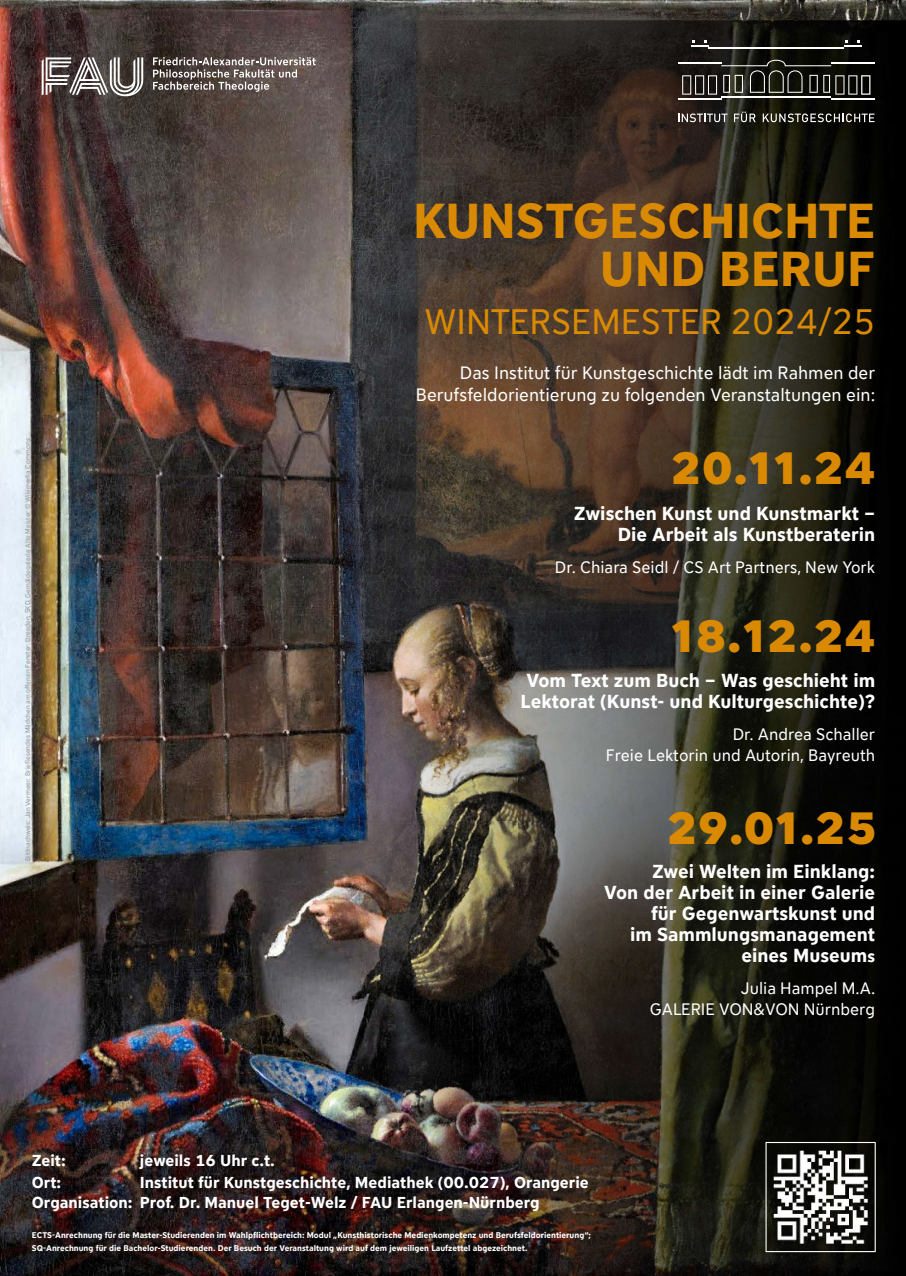
<style>
.page{position:relative;width:906px;height:1276px;background:#fff}
.page>*{position:absolute;margin:0;border:0;box-sizing:border-box;transform-origin:0 0}
.t1{font:700 48.75px/48.8px "FAU Sans Office";color:#d98a02;text-align:right}
.t2{font:900 44.85px "FAU Sans";letter-spacing:.02em;color:#d98a02}
.t3{font:35.25px "FAU Sans Office";color:#d98a02}
.t4{font:700 18.75px/21px "FAU Sans Office";color:#fff;text-align:right}
.t5{font:17.85px/22.5px "FAU Sans Office";color:#fff;text-align:right}
.t6{font:16.5px/21px "FAU Sans Office";color:#fff;text-align:right}
.t7{font:700 15.75px/20.2px "FAU Sans Office";color:#fff}
.t8{font:700 8.25px/13.5px "FAU Sans Office";color:#fff}
.t9{font:6.75px "FAU Sans Office";color:#939597}
.s1{font-size:16.5px}
</style>
<div class="page">
<img style="left:0;top:0;width:372px;height:1249px">
<img style="left:372px;top:0;width:534px;height:21px">
<img style="left:0;top:1249px;width:364px;height:27px">
<img style="left:364px;top:21px;width:542px;height:1255px">
<svg style="left:42px;top:57px;width:101px;height:39px"></svg>
<svg style="left:153px;top:57px;width:163px;height:35px;background:#776d6a"></svg>
<hr style="left:708px;top:48px;width:136px;height:1px;background:#fff">
<hr style="left:678px;top:63px;width:43px;height:1px;background:#fff">
<hr style="left:831px;top:63px;width:43px;height:1px;background:#fff">
<hr style="left:721px;top:96px;width:110px;height:1px;background:#fff">
<hr style="left:678px;top:99px;width:43px;height:1px;background:#fff">
<hr style="left:831px;top:99px;width:43px;height:1px;background:#fff">
<svg style="left:691px;top:40px;width:17px;height:6px"></svg>
<svg style="left:844px;top:40px;width:17px;height:6px"></svg>
<svg style="left:678px;top:113px;width:49px;height:9px"></svg>
<svg style="left:734px;top:112px;width:21px;height:10px"></svg>
<svg style="left:763px;top:113px;width:111px;height:9px"></svg>
<svg style="left:682px;top:60px;width:188px;height:35px;background:#35342f"></svg>
<img style="left:765px;top:1142px;width:111px;height:110px">
<h1 class="t1" style="left:413px;top:193px;width:463px">KUNSTGESCHICHTE<br>UND BERUF</h1>
<h3 class="t3" style="left:424px;top:296px;width:452px">WINTERSEMESTER 2024/25</h3>
<p class="t9" style="left:23px;top:861px;width:424px;rotate:-90deg">Bildnachweis: Jan Vermeer: Brieflesendes Mädchen am offenen Fenster. Dresden, SKD, Gemäldegalerie Alte Meister © Wikimedia Commons</p>
<h3 class="t5" style="left:416px;top:360px;width:461px">Das Institut für Kunstgeschichte lädt im Rahmen der<br>Berufsfeldorientierung zu folgenden Veranstaltungen ein:</h3>
<h2 class="t2" style="left:671px;top:436px;width:206px">20.11.24</h2>
<h3 class="t4" style="left:574px;top:501px;width:303px">Zwischen Kunst und Kunstmarkt –<br>Die Arbeit als Kunstberaterin</h3>
<h3 class="t6" style="left:555px;top:555px;width:322px">Dr. Chiara Seidl / CS Art Partners, New York</h3>
<h2 class="t2" style="left:671px;top:604px;width:206px">18.12.24</h2>
<h3 class="t4" style="left:520px;top:668px;width:356px;text-align:center">Vom Text zum Buch – Was geschieht im<br>Lektorat (Kunst- und Kulturgeschichte)?</h3>
<h3 class="t6" style="left:606px;top:722px;width:271px">Dr. Andrea Schaller<br>Freie Lektorin und Autorin, Bayreuth</h3>
<h2 class="t2" style="left:667px;top:796px;width:211px">29.01.25</h2>
<h3 class="t4" style="left:604px;top:859px;width:272px">Zwei Welten im Einklang:<br>Von der Arbeit in einer Galerie für Gegenwartskunst und<br>im Sammlungsmanagement eines Museum<span class="s1">s</span></h3>
<h3 class="t6" style="left:650px;top:976px;width:227px">Julia Hampel M.A.<br>GALERIE VON&amp;VON Nürnberg</h3>
<h3 class="t7" style="left:32px;top:1149px;width:35px">Zeit:</h3>
<h3 class="t7" style="left:140px;top:1149px;width:137px">jeweils 16 Uhr c.t.</h3>
<h3 class="t7" style="left:32px;top:1171px;width:31px">Ort:</h3>
<h3 class="t7" style="left:32px;top:1171px;width:558px;text-indent:108px">Institut für Kunstgeschichte, Mediathek (00.027), Orangerie<br>Organisation: Prof. Dr. Manuel Teget-Welz / FAU Erlangen-Nürnberg</h3>
<p class="t8" style="left:32px;top:1227px;width:560px">ECTS-Anrechnung für die Master-Studierenden im Wahlpflichtbereich: Modul „Kunsthistorische Medienkompetenz und Berufsfeldorientierung“;<br>SQ-Anrechnung für die Bachelor-Studierenden. Der Besuch der Veranstaltung wird auf dem jeweiligen Laufzettel abgezeichnet.</p>
</div>
